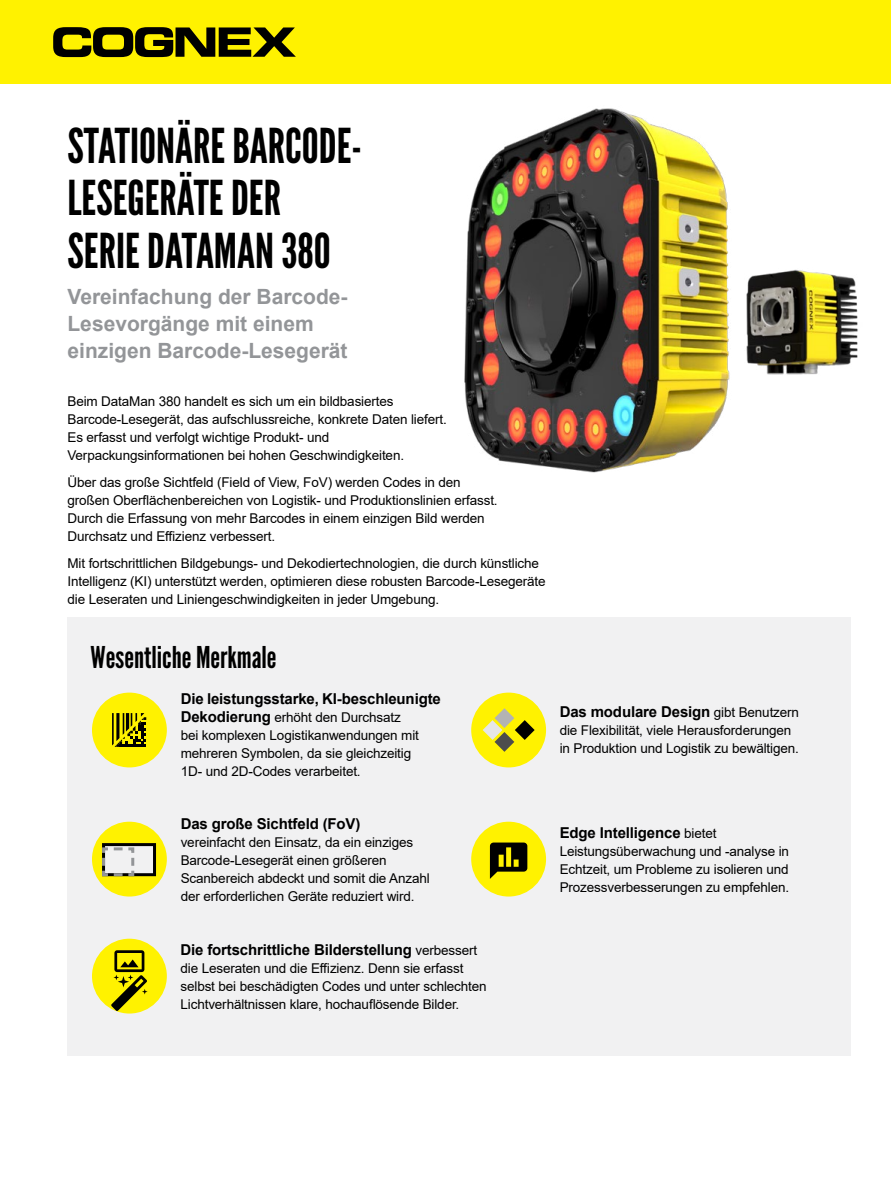
<style>
.page{position:relative;width:891px;height:1188px;background:#fff}
.page>*{position:absolute;margin:0;border:0;box-sizing:border-box;transform-origin:0 0}
.t1{font:48px/52.5px "League Gothic";color:#000}
.t2{font:30px "League Gothic";color:#000}
.t3{font:700 21px/27px "Arial";color:#939598}
.t4{font:700 15px "Arial";letter-spacing:-.01em;color:#000}
.t5{font:13.5px/18px "Arial";letter-spacing:-.01em;color:#000}
.s1{font-weight:700;font-size:15px}
.s2{font-weight:400;font-size:13.5px}
</style>
<div class="page">
<div style="left:0;top:0;width:891px;height:84px;background:#fff200"></div>
<svg style="left:53px;top:27px;width:243px;height:30px"></svg>
<img style="left:464px;top:108px;width:394px;height:365px">
<div style="left:67px;top:617px;width:784px;height:439px;background:#f1f1f2"></div>
<div style="left:92px;top:939px;width:75px;height:75px;background:#fff200;border-radius:50%"></div>
<div style="left:92px;top:693px;width:75px;height:74px;background:#fff200;border-radius:50%"></div>
<svg style="left:112px;top:713px;width:34px;height:34px"></svg>
<div style="left:92px;top:822px;width:75px;height:75px;background:#fff200;border-radius:50%"></div>
<div style="left:104px;top:845px;width:51px;height:30px;background:#f1f1f2"></div>
<div style="left:102px;top:843px;width:54px;height:33px;border:3px solid #000"></div>
<svg style="left:102px;top:846px;width:34px;height:31px"></svg>
<div style="left:471px;top:822px;width:75px;height:75px;background:#fff200;border-radius:50%"></div>
<svg style="left:490px;top:843px;width:37px;height:36px"></svg>
<div style="left:471px;top:693px;width:75px;height:74px;background:#fff200;border-radius:50%"></div>
<svg style="left:483px;top:708px;width:52px;height:44px"></svg>
<svg style="left:111px;top:950px;width:37px;height:61px"></svg>
<h1 class="t1" style="left:68px;top:120px;width:296px">STATIONÄRE BARCODE-<br>LESEGERÄTE DER<br>SERIE DATAMAN 380</h1>
<h3 class="t3" style="left:68px;top:284px;width:282px">Vereinfachung der Barcode-<br>Lesevorgänge mit einem einzigen Barcode-Lesegerät</h3>
<p class="t5" style="left:68px;top:392px;width:381px">Beim DataMan 380 handelt es sich um ein bildbasiertes Barcode-Lesegerät, das aufschlussreiche, konkrete Daten liefert.<br>Es erfasst und verfolgt wichtige Produkt- und Verpackungsinformationen bei hohen Geschwindigkeiten.</p>
<p class="t5" style="left:68px;top:473px;width:432px">Über das große Sichtfeld (Field of View, FoV) werden Codes in den großen Oberflächenbereichen von Logistik- und Produktionslinien erfasst.<br>Durch die Erfassung von mehr Barcodes in einem einzigen Bild werden Durchsatz und Effizienz verbessert.</p>
<p class="t5" style="left:68px;top:554px;width:480px">Mit fortschrittlichen Bildgebungs- und Dekodiertechnologien, die durch künstliche<br>Intelligenz (KI) unterstützt werden, optimieren diese robusten Barcode-Lesegeräte die Leseraten und Liniengeschwindigkeiten in jeder Umgebung.</p>
<h2 class="t2" style="left:91px;top:640px;width:187px">Wesentliche Merkmale</h2>
<p class="t4" style="left:181px;top:688px;width:262px">Die leistungsstarke, KI-beschleunigte</p>
<p class="t5" style="left:181px;top:708px;width:240px"><span class="s1">Dekodierung</span> erhöht den Durchsatz bei komplexen Logistikanwendungen mit mehreren Symbolen, da sie gleichzeitig 1D- und 2D-Codes verarbeitet.</p>
<p class="t4" style="left:560px;top:702px;width:241px">Das modulare Design <span class="s2">gibt Benutzern</span></p>
<p class="t5" style="left:560px;top:722px;width:241px">die Flexibilität, viele Herausforderungen in Produktion und Logistik zu bewältigen.</p>
<p class="t4" style="left:181px;top:813px;width:181px">Das große Sichtfeld (FoV)</p>
<p class="t5" style="left:181px;top:833px;width:251px">vereinfacht den Einsatz, da ein einziges Barcode-Lesegerät einen größeren Scanbereich abdeckt und somit die Anzahl der erforderlichen Geräte reduziert wird.</p>
<p class="t4" style="left:560px;top:822px;width:158px">Edge Intelligence <span class="s2">bietet</span></p>
<p class="t5" style="left:560px;top:842px;width:231px;text-align:justify">Leistungsüberwachung und -analyse in Echtzeit, um Probleme zu isolieren und Prozessverbesserungen zu empfehlen.</p>
<p class="t4" style="left:180px;top:939px;width:298px">Die fortschrittliche Bilderstellung <span class="s2">verbessert</span></p>
<p class="t5" style="left:180px;top:959px;width:308px">die Leseraten und die Effizienz. Denn sie erfasst selbst bei beschädigten Codes und unter schlechten<br>Lichtverhältnissen klare, hochauflösende Bilder.</p>
</div>
